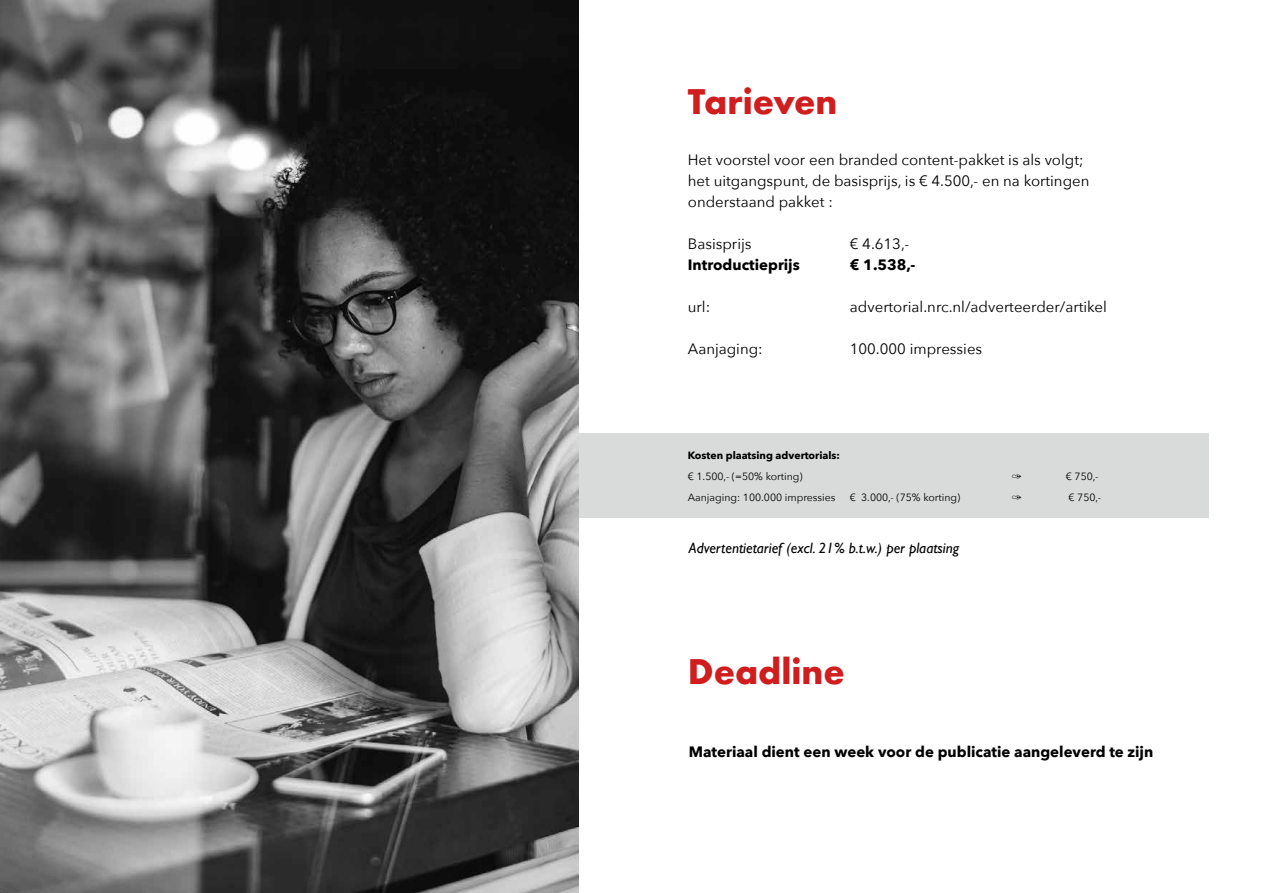
<style>
.page{position:relative;width:1263px;height:893px;background:#fff}
.page>*{position:absolute;margin:0;border:0;box-sizing:border-box;transform-origin:0 0}
.t1{font:700 33px "Futura";color:#d01e1f}
.t2{font:15px/21px "Avenir Next";color:#000}
.t3{font:700 15px "Avenir Next";color:#000}
.t4{font:italic 15px "Gill Sans";color:#000}
.t5{font:10.5px "Avenir Next";color:#000}
.t6{font:700 10.5px "Avenir Next";color:#000}
</style>
<div class="page">
<div style="left:578px;top:433px;width:631px;height:84px;background:#d9dada"></div>
<img style="left:0;top:0;width:578px;height:893px">
<h1 class="t1" style="left:688px;top:77px;width:151px">Tarieven</h1>
<p class="t2" style="left:688px;top:148px;width:403px">Het voorstel voor een branded content-pakket is als volgt; het uitgangspunt, de basisprijs, is € 4.500,- en na kortingen onderstaand pakket :</p>
<p class="t2" style="left:688px;top:232px;width:65px">Basisprijs</p>
<p class="t2" style="left:850px;top:232px;width:61px">€ 4.613,-</p>
<p class="t3" style="left:688px;top:252px;width:114px">Introductieprijs</p>
<p class="t3" style="left:850px;top:252px;width:67px">€ 1.538,-</p>
<p class="t2" style="left:688px;top:295px;width:24px">url:</p>
<p class="t2" style="left:850px;top:295px;width:259px">advertorial.nrc.nl/adverteerder/artikel</p>
<p class="t2" style="left:688px;top:337px;width:76px">Aanjaging:</p>
<p class="t2" style="left:850px;top:337px;width:134px">100.000 impressies</p>
<p class="t6" style="left:688px;top:446px;width:154px">Kosten plaatsing advertorials:</p>
<p class="t5" style="left:688px;top:467px;width:116px">€ 1.500,- (=50% korting)</p>
<p class="t5" style="left:1066px;top:467px;width:34px">€ 750,-</p>
<p class="t5" style="left:688px;top:488px;width:149px">Aanjaging: 100.000 impressies</p>
<p class="t5" style="left:850px;top:488px;width:112px">€ 3.000,- (75% korting)</p>
<p class="t5" style="left:1068px;top:488px;width:34px">€ 750,-</p>
<p class="t4" style="left:689px;top:539px;width:272px">Advertentietarief (excl. 21% b.t.w.) per plaatsing</p>
<h1 class="t1" style="left:688px;top:648px;width:158px">Deadline</h1>
<p class="t3" style="left:689px;top:738px;width:466px">Materiaal dient een week voor de publicatie aangeleverd te zijn</p>
</div>
